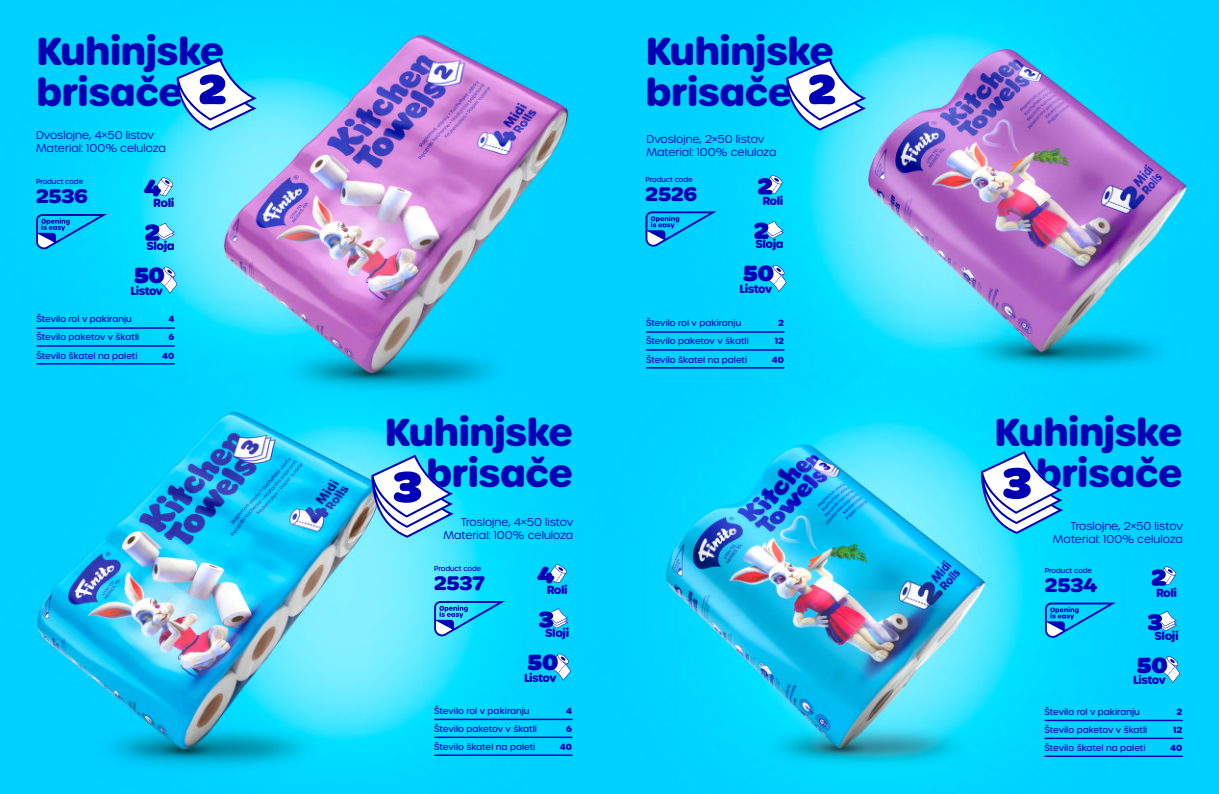
<style>
.page{position:relative;width:1219px;height:794px;background:#fff}
.page>*{position:absolute;margin:0;border:0;box-sizing:border-box;transform-origin:0 0}
.t1{font:700 37.7px/41px "Urbane Rounded";letter-spacing:-.03em;color:#0000b4}
.t2{font:900 24.6px "Marigny";color:#0000b4}
.t3{font:900 23.5px "Marigny";color:#0000b4}
.t4{font:700 21px "Marigny";letter-spacing:-.005em;color:#0000b4}
.t5{font:700 11.4px "Urbane Rounded";letter-spacing:-.05em;color:#0000b4}
.t6{font:300 10.9px/13px "Urbane Rounded";color:#0000b4}
.t7{font:500 8.7px/18.1px "Urbane Rounded";color:#0000b4}
.t8{font:700 8.7px/18.1px "Urbane Rounded";color:#0000b4;text-align:right}
.t9{font:500 7px "Urbane Rounded";letter-spacing:-.02em;color:#0000b4}
</style>
<div class="page">
<img style="left:0;top:0;width:1219px;height:794px">
<hr style="left:36px;top:327px;width:139px;height:2px;background:#0000b4">
<hr style="left:36px;top:345px;width:139px;height:2px;background:#0000b4">
<hr style="left:36px;top:363px;width:139px;height:1px;background:#0000b4">
<hr style="left:646px;top:331px;width:138px;height:2px;background:#0000b4">
<hr style="left:646px;top:349px;width:138px;height:2px;background:#0000b4">
<hr style="left:646px;top:367px;width:138px;height:1px;background:#0000b4">
<hr style="left:434px;top:718px;width:139px;height:2px;background:#0000b4">
<hr style="left:434px;top:736px;width:139px;height:2px;background:#0000b4">
<hr style="left:434px;top:754px;width:139px;height:2px;background:#0000b4">
<hr style="left:1044px;top:719px;width:139px;height:2px;background:#0000b4">
<hr style="left:1044px;top:737px;width:139px;height:2px;background:#0000b4">
<hr style="left:1044px;top:755px;width:139px;height:2px;background:#0000b4">
<svg style="left:767px;top:265px;width:19px;height:27px"></svg>
<svg style="left:754px;top:221px;width:30px;height:18px"></svg>
<svg style="left:758px;top:175px;width:25px;height:19px"></svg>
<svg style="left:1161px;top:656px;width:19px;height:27px"></svg>
<svg style="left:1152px;top:566px;width:24px;height:20px"></svg>
<svg style="left:1148px;top:611px;width:29px;height:20px"></svg>
<svg style="left:152px;top:177px;width:21px;height:19px"></svg>
<svg style="left:158px;top:266px;width:19px;height:28px"></svg>
<svg style="left:145px;top:223px;width:30px;height:18px"></svg>
<svg style="left:546px;top:564px;width:21px;height:19px"></svg>
<svg style="left:552px;top:653px;width:19px;height:28px"></svg>
<svg style="left:539px;top:608px;width:29px;height:20px"></svg>
<svg style="left:176px;top:59px;width:81px;height:72px"></svg>
<svg style="left:786px;top:59px;width:80px;height:72px"></svg>
<svg style="left:981px;top:451px;width:82px;height:83px"></svg>
<svg style="left:371px;top:454px;width:83px;height:84px"></svg>
<svg style="left:36px;top:214px;width:71px;height:35px"></svg>
<svg style="left:645px;top:211px;width:71px;height:36px"></svg>
<svg style="left:1045px;top:602px;width:71px;height:36px"></svg>
<svg style="left:434px;top:601px;width:71px;height:35px"></svg>
<h1 class="t1" style="left:36px;top:31px;width:190px">Kuhinjske brisače</h1>
<h1 class="t1" style="left:645px;top:31px;width:190px">Kuhinjske brisače</h1>
<p class="t6" style="left:36px;top:128px;width:131px">Dvoslojne, 4×50 listov<br>Material: 100% celuloza</p>
<p class="t6" style="left:646px;top:132px;width:131px">Dvoslojne, 2×50 listov<br>Material: 100% celuloza</p>
<p class="t9" style="left:36px;top:177px;width:49px">Product code</p>
<h3 class="t4" style="left:36px;top:184px;width:53px">2536</h3>
<h2 class="t2" style="left:144px;top:173px;width:19px">4</h2>
<h3 class="t5" style="left:153px;top:195px;width:23px">Roli</h3>
<p class="t9" style="left:645px;top:174px;width:49px">Product code</p>
<h3 class="t4" style="left:645px;top:181px;width:53px">2526</h3>
<h3 class="t5" style="left:762px;top:193px;width:23px">Roli</h3>
<h3 class="t5" style="left:146px;top:238px;width:30px">Sloja</h3>
<h3 class="t5" style="left:755px;top:236px;width:30px">Sloja</h3>
<h3 class="t3" style="left:134px;top:262px;width:32px">50</h3>
<h3 class="t5" style="left:130px;top:283px;width:34px">Listov</h3>
<h3 class="t3" style="left:743px;top:260px;width:32px">50</h3>
<h3 class="t5" style="left:740px;top:281px;width:34px">Listov</h3>
<p class="t7" style="left:36px;top:310px;width:104px">Število rol v pakiranju<br>Število paketov v škatli<br>Število škatel na paleti</p>
<p class="t8" style="left:772px;top:314px;width:14px">2<br>12<br>40</p>
<p class="t8" style="left:162px;top:310px;width:14px">4<br>6<br>40</p>
<p class="t7" style="left:646px;top:314px;width:104px">Število rol v pakiranju<br>Število paketov v škatli<br>Število škatel na paleti</p>
<h1 class="t1" style="left:385px;top:412px;width:190px;text-align:right">Kuhinjske brisače</h1>
<p class="t6" style="left:443px;top:516px;width:131px;text-align:right">Troslojne, 4×50 listov<br>Material: 100% celuloza</p>
<p class="t9" style="left:434px;top:564px;width:49px">Product code</p>
<h3 class="t4" style="left:434px;top:571px;width:53px">2537</h3>
<h2 class="t2" style="left:538px;top:560px;width:19px">4</h2>
<h3 class="t5" style="left:547px;top:582px;width:23px">Roli</h3>
<h3 class="t5" style="left:545px;top:625px;width:25px">Sloji</h3>
<h3 class="t5" style="left:524px;top:670px;width:34px">Listov</h3>
<h3 class="t3" style="left:528px;top:648px;width:32px">50</h3>
<p class="t7" style="left:434px;top:701px;width:104px">Število rol v pakiranju<br>Število paketov v škatli<br>Število škatel na paleti</p>
<p class="t8" style="left:560px;top:701px;width:14px">4<br>6<br>40</p>
<h1 class="t1" style="left:994px;top:412px;width:190px;text-align:right">Kuhinjske brisače</h1>
<p class="t6" style="left:1053px;top:520px;width:131px;text-align:right">Troslojne, 2×50 listov<br>Material: 100% celuloza</p>
<p class="t9" style="left:1045px;top:565px;width:49px">Product code</p>
<h3 class="t4" style="left:1045px;top:572px;width:54px">2534</h3>
<h3 class="t5" style="left:1156px;top:584px;width:23px">Roli</h3>
<h3 class="t5" style="left:1155px;top:627px;width:25px">Sloji</h3>
<h3 class="t5" style="left:1133px;top:672px;width:34px">Listov</h3>
<h3 class="t3" style="left:1137px;top:651px;width:32px">50</h3>
<p class="t7" style="left:1044px;top:702px;width:104px">Število rol v pakiranju<br>Število paketov v škatli<br>Število škatel na paleti</p>
<p class="t8" style="left:1170px;top:702px;width:14px">2<br>12<br>40</p>
</div>
